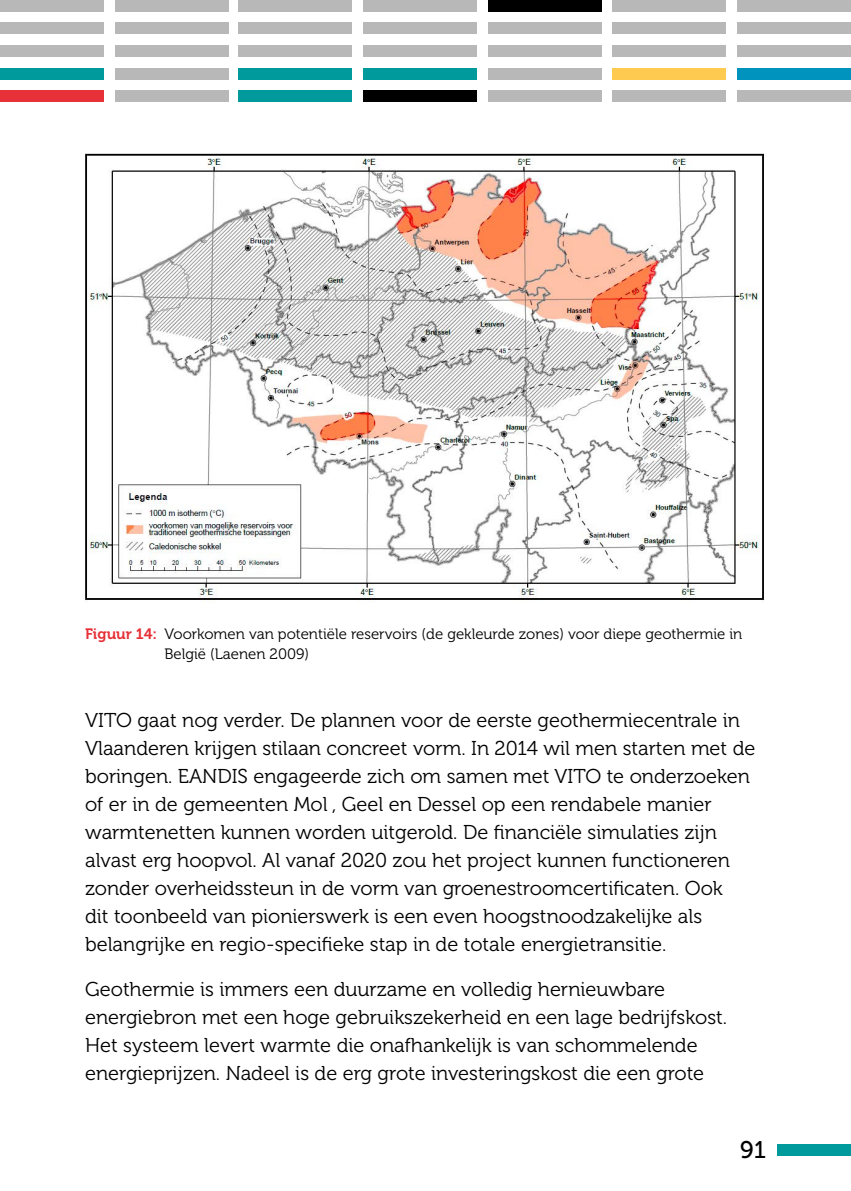
<style>
.page{position:relative;width:851px;height:1191px;background:#fff}
.page>*{position:absolute;margin:0;border:0;box-sizing:border-box;transform-origin:0 0}
.t1{font:24px "Museo Sans 500";color:#000}
.BODY_museo{font:20px/28px "Museo 300";color:#000}
.Figuren_bijschrift{font:15px/20px "Museo 300";color:#000}
.s1{font-family:"Museo 700";color:#e73037}
</style>
<div class="page">
<div style="left:363px;top:91px;width:113px;height:11px;background:#000"></div>
<div style="left:238px;top:91px;width:113px;height:11px;background:#009a9d"></div>
<div style="left:737px;top:68px;width:113px;height:11px;background:#0093bd"></div>
<div style="left:612px;top:68px;width:114px;height:11px;background:#fecb50"></div>
<div style="left:238px;top:68px;width:113px;height:11px;background:#009a9d"></div>
<div style="left:488px;top:0;width:113px;height:11px;background:#000"></div>
<div style="left:0;top:91px;width:104px;height:11px;background:#e73037"></div>
<div style="left:0;top:68px;width:104px;height:11px;background:#009a9d"></div>
<div style="left:777px;top:1144px;width:73px;height:11px;background:#009a9d"></div>
<div style="left:363px;top:68px;width:113px;height:11px;background:#009a9d"></div>
<div style="left:612px;top:91px;width:114px;height:11px;background:#b9b8b8"></div>
<div style="left:737px;top:91px;width:113px;height:11px;background:#b9b8b8"></div>
<div style="left:737px;top:45px;width:113px;height:12px;background:#b9b8b8"></div>
<div style="left:612px;top:45px;width:114px;height:12px;background:#b9b8b8"></div>
<div style="left:737px;top:23px;width:113px;height:11px;background:#b9b8b8"></div>
<div style="left:612px;top:23px;width:114px;height:11px;background:#b9b8b8"></div>
<div style="left:737px;top:0;width:113px;height:11px;background:#b9b8b8"></div>
<div style="left:612px;top:0;width:114px;height:11px;background:#b9b8b8"></div>
<div style="left:488px;top:23px;width:113px;height:11px;background:#b9b8b8"></div>
<div style="left:488px;top:45px;width:113px;height:12px;background:#b9b8b8"></div>
<div style="left:488px;top:68px;width:113px;height:11px;background:#b9b8b8"></div>
<div style="left:488px;top:91px;width:113px;height:11px;background:#b9b8b8"></div>
<div style="left:115px;top:91px;width:113px;height:11px;background:#b9b8b8"></div>
<div style="left:115px;top:68px;width:113px;height:11px;background:#b9b8b8"></div>
<div style="left:363px;top:45px;width:113px;height:12px;background:#b9b8b8"></div>
<div style="left:238px;top:45px;width:113px;height:12px;background:#b9b8b8"></div>
<div style="left:363px;top:23px;width:113px;height:11px;background:#b9b8b8"></div>
<div style="left:238px;top:23px;width:113px;height:11px;background:#b9b8b8"></div>
<div style="left:363px;top:0;width:113px;height:11px;background:#b9b8b8"></div>
<div style="left:238px;top:0;width:113px;height:11px;background:#b9b8b8"></div>
<div style="left:115px;top:45px;width:113px;height:12px;background:#b9b8b8"></div>
<div style="left:0;top:45px;width:104px;height:12px;background:#b9b8b8"></div>
<div style="left:115px;top:23px;width:113px;height:11px;background:#b9b8b8"></div>
<div style="left:0;top:23px;width:104px;height:11px;background:#b9b8b8"></div>
<div style="left:115px;top:0;width:113px;height:11px;background:#b9b8b8"></div>
<div style="left:0;top:0;width:104px;height:11px;background:#b9b8b8"></div>
<img style="left:85px;top:153px;width:680px;height:449px">
<p class="Figuren_bijschrift" style="left:164px;top:624px;width:579px;text-indent:-79px"><span class="s1">Figuur 14:</span> Voorkomen van potentiële reservoirs (de gekleurde zones) voor diepe geothermie in<br>België (Laenen 2009)</p>
<p class="BODY_museo" style="left:85px;top:706px;width:671px">VITO gaat nog verder. De plannen voor de eerste geothermiecentrale in Vlaanderen krijgen stilaan concreet vorm. In 2014 wil men starten met de boringen. EANDIS engageerde zich om samen met VITO te onderzoeken of er in de gemeenten Mol , Geel en Dessel op een rendabele manier warmtenetten kunnen worden uitgerold. De financiële simulaties zijn alvast erg hoopvol. Al vanaf 2020 zou het project kunnen functioneren zonder overheidssteun in de vorm van groenestroomcertificaten. Ook<br>dit toonbeeld van pionierswerk is een even hoogstnoodzakelijke als belangrijke en regio-specifieke stap in de totale energietransitie.</p>
<p class="BODY_museo" style="left:85px;top:975px;width:643px">Geothermie is immers een duurzame en volledig hernieuwbare energiebron met een hoge gebruikszekerheid en een lage bedrijfskost.<br>Het systeem levert warmte die onafhankelijk is van schommelende energieprijzen. Nadeel is de erg grote investeringskost die een grote</p>
<p class="t1" style="left:739px;top:1136px;width:28px">91</p>
</div>
